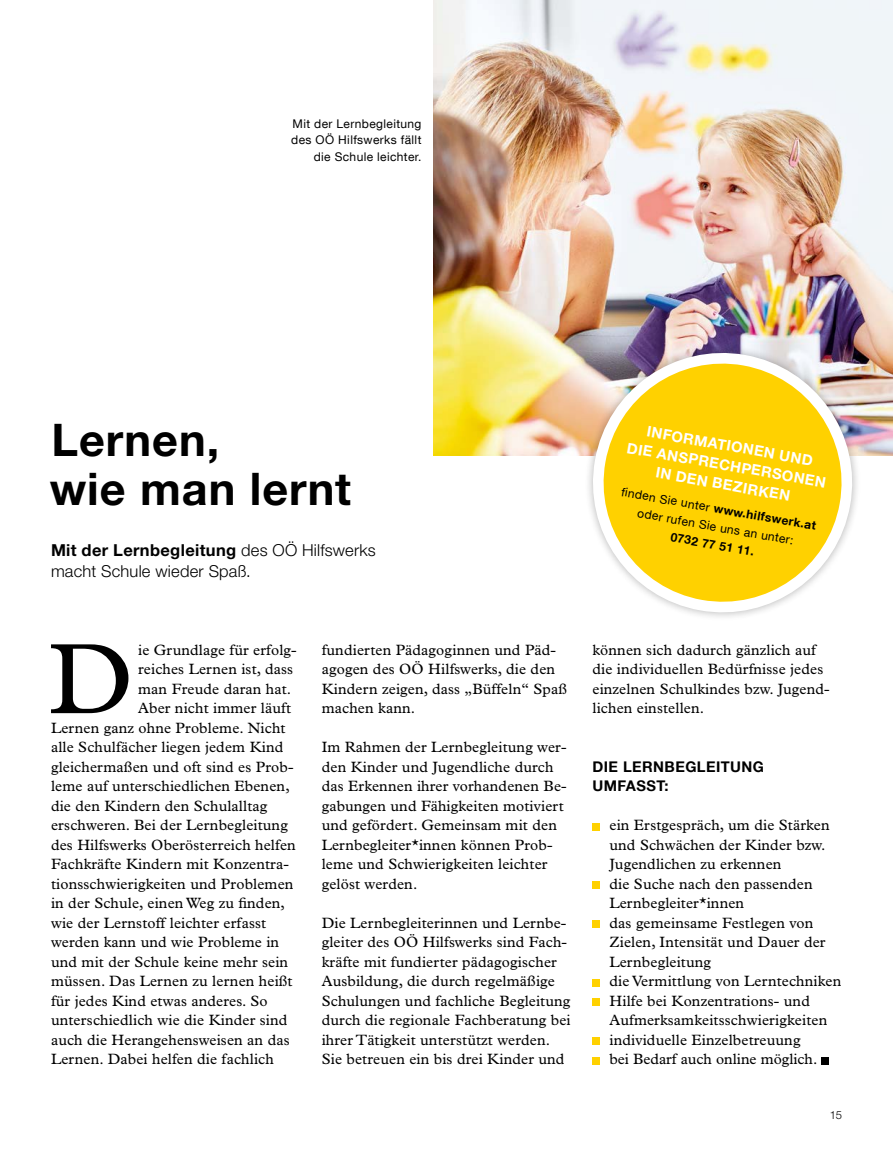
<style>
.page{position:relative;width:893px;height:1149px;background:#fff}
.page>*{position:absolute;margin:0;border:0;box-sizing:border-box;transform-origin:0 0}
.t1{font:100.8px "Plantin Std";color:#000}
.t2{font:700 45px/49.5px "Helvetica Neue LT Std";letter-spacing:.02em;color:#000}
.t3{font:300 16.5px/21px "Helvetica Neue LT Std";letter-spacing:.015em;color:#000}
.t4{font:15px/19.5px "Plantin Std";letter-spacing:.01em;color:#000}
.t5{font:700 14.7px/19.5px "Helvetica Neue LT Std";color:#fff;text-align:center}
.t6{font:700 14.7px/19.5px "Helvetica Neue LT Com";letter-spacing:.03em;color:#000}
.t7{font:12px/16.5px "Helvetica Neue LT Com";letter-spacing:.03em;color:#000;text-align:center}
.t8{font:700 12px "Helvetica Neue LT Com";color:#000}
.t9{font:300 11.25px "Helvetica Neue LT Std";color:#000}
.s1{font-weight:700}
</style>
<div class="page">
<img style="left:433px;top:0;width:460px;height:455px">
<div style="left:592px;top:822px;width:8px;height:8px;background:#ffd100"></div>
<div style="left:592px;top:881px;width:8px;height:7px;background:#ffd100"></div>
<div style="left:592px;top:920px;width:8px;height:7px;background:#ffd100"></div>
<div style="left:592px;top:978px;width:8px;height:8px;background:#ffd100"></div>
<div style="left:592px;top:998px;width:8px;height:7px;background:#ffd100"></div>
<div style="left:592px;top:1037px;width:8px;height:7px;background:#ffd100"></div>
<div style="left:592px;top:1056px;width:8px;height:8px;background:#ffd100"></div>
<div style="left:821px;top:1056px;width:7px;height:8px;background:#000"></div>
<svg style="left:576px;top:336px;width:293px;height:281px"></svg>
<p class="t7" style="left:291px;top:115px;width:132px;text-align:right">Mit der Lernbegleitung des OÖ Hilfswerks fällt die Schule leichter.</p>
<h2 class="t2" style="left:50px;top:414px;width:303px">Lernen,<br>wie man lernt</h2>
<p class="t3" style="left:51px;top:539px;width:326px"><span class="s1">Mit der Lernbegleitung</span> des OÖ Hilfswerks macht Schule wieder Spaß.</p>
<p class="t5" style="left:632px;top:418px;width:203px;rotate:10deg">INFORMATIONEN UND<br>DIE ANSPRECHPERSONEN<br>IN DEN BEZIRKEN</p>
<p class="t7" style="left:623px;top:482px;width:199px;line-height:18px;rotate:10deg">finden Sie unter <span class="s1">www.hilfswerk.at </span>oder rufen Sie uns an unter:</p>
<p class="t8" style="left:672px;top:529px;width:86px;rotate:10deg">0732 77 51 11.</p>
<h1 class="t1" style="left:48px;top:621px;width:87px">D</h1>
<p class="t4" style="left:138px;top:639px;width:160px">ie Grundlage für erfolg-</p>
<p class="t4" style="left:138px;top:659px;width:157px">reiches Lernen ist, dass</p>
<p class="t4" style="left:138px;top:678px;width:155px">man Freude daran hat.</p>
<p class="t4" style="left:138px;top:698px;width:154px">Aber nicht immer läuft</p>
<p class="t4" style="left:51px;top:717px;width:236px">Lernen ganz ohne Probleme. Nicht</p>
<p class="t4" style="left:51px;top:737px;width:234px">alle Schulfächer liegen jedem Kind</p>
<p class="t4" style="left:51px;top:756px;width:244px">gleichermaßen und oft sind es Prob-</p>
<p class="t4" style="left:51px;top:776px;width:240px">leme auf unterschiedlichen Ebenen,</p>
<p class="t4" style="left:51px;top:795px;width:218px">die den Kindern den Schulalltag</p>
<p class="t4" style="left:51px;top:815px;width:238px">erschweren. Bei der Lernbegleitung</p>
<p class="t4" style="left:51px;top:834px;width:246px">des Hilfswerks Oberösterreich helfen</p>
<p class="t4" style="left:51px;top:854px;width:239px">Fachkräfte Kindern mit Konzentra-</p>
<p class="t4" style="left:51px;top:873px;width:244px">tionsschwierigkeiten und Problemen</p>
<p class="t4" style="left:51px;top:893px;width:235px">in der Schule, einen Weg zu finden,</p>
<p class="t4" style="left:51px;top:912px;width:217px">wie der Lernstoff leichter erfasst</p>
<p class="t4" style="left:51px;top:932px;width:230px">werden kann und wie Probleme in</p>
<p class="t4" style="left:51px;top:951px;width:239px">und mit der Schule keine mehr sein</p>
<p class="t4" style="left:51px;top:971px;width:243px">müssen. Das Lernen zu lernen heißt</p>
<p class="t4" style="left:51px;top:990px;width:218px">für jedes Kind etwas anderes. So</p>
<p class="t4" style="left:51px;top:1010px;width:238px">unterschiedlich wie die Kinder sind</p>
<p class="t4" style="left:51px;top:1029px;width:240px">auch die Herangehensweisen an das</p>
<p class="t4" style="left:51px;top:1049px;width:224px">Lernen. Dabei helfen die fachlich</p>
<p class="t4" style="left:322px;top:639px;width:247px">fundierten Pädagoginnen und Päd&shy;agogen des OÖ Hilfswerks, die den<br>Kindern zeigen, dass „Büffeln“ Spaß machen kann.</p>
<p class="t4" style="left:322px;top:737px;width:246px">Im Rahmen der Lernbegleitung wer&shy;den Kinder und Jugendliche durch das Erkennen ihrer vorhandenen Be&shy;gabungen und Fähigkeiten motiviert und gefördert. Gemeinsam mit den<br>Lernbegleiter*innen können Prob&shy;leme und Schwierigkeiten leichter gelöst werden.</p>
<p class="t4" style="left:322px;top:912px;width:250px">Die Lernbegleiterinnen und Lernbe&shy;gleiter des OÖ Hilfswerks sind Fach&shy;kräfte mit fundierter pädagogischer Ausbildung, die durch regelmäßige Schulungen und fachliche Begleitung durch die regionale Fachberatung bei ihrer Tätigkeit unterstützt werden.<br>Sie betreuen ein bis drei Kinder und</p>
<p class="t4" style="left:592px;top:639px;width:239px">können sich dadurch gänzlich auf die individuellen Bedürfnisse jedes einzelnen Schulkindes bzw. Jugend&shy;lichen einstellen.</p>
<p class="t6" style="left:592px;top:756px;width:173px">DIE LERNBEGLEITUNG<br>UMFASST:</p>
<p class="t4" style="left:609px;top:815px;width:233px">ein Erstgespräch, um die Stärken und Schwächen der Kinder bzw.<br>Jugendlichen zu erkennen<br>die Suche nach den passenden<br>Lernbegleiter*innen<br>das gemeinsame Festlegen von<br>Zielen, Intensität und Dauer der<br>Lernbegleitung<br>die Vermittlung von Lerntechniken<br>Hilfe bei Konzentrations- und<br>Aufmerksamkeitsschwierigkeiten individuelle Einzelbetreuung<br>bei Bedarf auch online möglich.</p>
<p class="t9" style="left:830px;top:1107px;width:14px">15</p>
</div>
